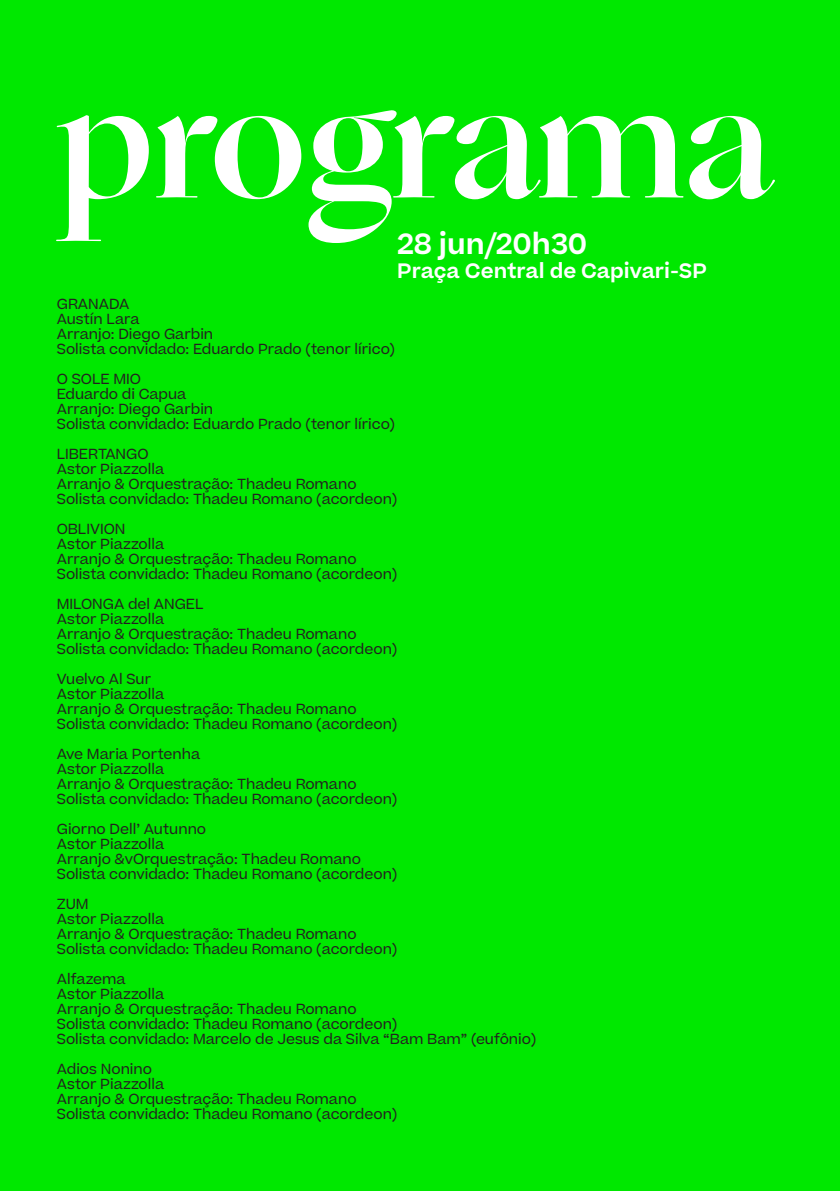
<style>
.page{position:relative;width:840px;height:1191px;background:#fff}
.page>*{position:absolute;margin:0;border:0;box-sizing:border-box;transform-origin:0 0}
.t1{font:700 160px "Ogg";color:#fff}
.t2{font:600 28px "Beatrice";color:#fff}
.t3{font:600 20px "Beatrice";color:#fff}
.t4{font:14px "Beatrice";color:#231f20}
</style>
<div class="page">
<div style="left:0;top:0;width:839px;height:1191px;background:#00e800"></div>
<p class="t1" style="left:58px;top:35px;width:714px">programa</p>
<p class="t2" style="left:397px;top:221px;width:191px">28 jun/20h30</p>
<p class="t3" style="left:397px;top:255px;width:311px">Praça Central de Capivari-SP</p>
<p class="t4" style="left:57px;top:293px;width:74px">GRANADA</p>
<p class="t4" style="left:57px;top:308px;width:84px">Austín Lara</p>
<p class="t4" style="left:57px;top:323px;width:158px">Arranjo: Diego Garbin</p>
<p class="t4" style="left:57px;top:338px;width:339px">Solista convidado: Eduardo Prado (tenor lírico)</p>
<p class="t4" style="left:57px;top:368px;width:86px">O SOLE MIO</p>
<p class="t4" style="left:57px;top:383px;width:131px">Eduardo di Capua</p>
<p class="t4" style="left:57px;top:398px;width:158px">Arranjo: Diego Garbin</p>
<p class="t4" style="left:57px;top:413px;width:339px">Solista convidado: Eduardo Prado (tenor lírico)</p>
<p class="t4" style="left:57px;top:443px;width:93px">LIBERTANGO</p>
<p class="t4" style="left:57px;top:458px;width:109px">Astor Piazzolla</p>
<p class="t4" style="left:57px;top:473px;width:301px">Arranjo &amp; Orquestração: Thadeu Romano</p>
<p class="t4" style="left:57px;top:488px;width:342px">Solista convidado: Thadeu Romano (acordeon)</p>
<p class="t4" style="left:57px;top:518px;width:70px">OBLIVION</p>
<p class="t4" style="left:57px;top:533px;width:109px">Astor Piazzolla</p>
<p class="t4" style="left:57px;top:548px;width:301px">Arranjo &amp; Orquestração: Thadeu Romano</p>
<p class="t4" style="left:57px;top:563px;width:342px">Solista convidado: Thadeu Romano (acordeon)</p>
<p class="t4" style="left:57px;top:593px;width:148px">MILONGA del ANGEL</p>
<p class="t4" style="left:57px;top:608px;width:109px">Astor Piazzolla</p>
<p class="t4" style="left:57px;top:623px;width:301px">Arranjo &amp; Orquestração: Thadeu Romano</p>
<p class="t4" style="left:57px;top:638px;width:342px">Solista convidado: Thadeu Romano (acordeon)</p>
<p class="t4" style="left:57px;top:668px;width:96px">Vuelvo Al Sur</p>
<p class="t4" style="left:57px;top:683px;width:109px">Astor Piazzolla</p>
<p class="t4" style="left:57px;top:698px;width:301px">Arranjo &amp; Orquestração: Thadeu Romano</p>
<p class="t4" style="left:57px;top:713px;width:342px">Solista convidado: Thadeu Romano (acordeon)</p>
<p class="t4" style="left:57px;top:743px;width:145px">Ave Maria Portenha</p>
<p class="t4" style="left:57px;top:758px;width:109px">Astor Piazzolla</p>
<p class="t4" style="left:57px;top:773px;width:301px">Arranjo &amp; Orquestração: Thadeu Romano</p>
<p class="t4" style="left:57px;top:788px;width:342px">Solista convidado: Thadeu Romano (acordeon)</p>
<p class="t4" style="left:57px;top:818px;width:151px">Giorno Dell’ Autunno</p>
<p class="t4" style="left:57px;top:833px;width:109px">Astor Piazzolla</p>
<p class="t4" style="left:57px;top:848px;width:306px">Arranjo &amp;vOrquestração: Thadeu Romano</p>
<p class="t4" style="left:57px;top:863px;width:342px">Solista convidado: Thadeu Romano (acordeon)</p>
<p class="t4" style="left:57px;top:893px;width:33px">ZUM</p>
<p class="t4" style="left:57px;top:908px;width:109px">Astor Piazzolla</p>
<p class="t4" style="left:57px;top:923px;width:301px">Arranjo &amp; Orquestração: Thadeu Romano</p>
<p class="t4" style="left:57px;top:938px;width:342px">Solista convidado: Thadeu Romano (acordeon)</p>
<p class="t4" style="left:57px;top:968px;width:70px">Alfazema</p>
<p class="t4" style="left:57px;top:983px;width:109px">Astor Piazzolla</p>
<p class="t4" style="left:57px;top:998px;width:301px">Arranjo &amp; Orquestração: Thadeu Romano</p>
<p class="t4" style="left:57px;top:1013px;width:342px">Solista convidado: Thadeu Romano (acordeon)</p>
<p class="t4" style="left:57px;top:1028px;width:480px">Solista convidado: Marcelo de Jesus da Silva “Bam Bam” (eufônio)</p>
<p class="t4" style="left:57px;top:1058px;width:97px">Adios Nonino</p>
<p class="t4" style="left:57px;top:1073px;width:109px">Astor Piazzolla</p>
<p class="t4" style="left:57px;top:1088px;width:301px">Arranjo &amp; Orquestração: Thadeu Romano</p>
<p class="t4" style="left:57px;top:1103px;width:342px">Solista convidado: Thadeu Romano (acordeon)</p>
</div>
